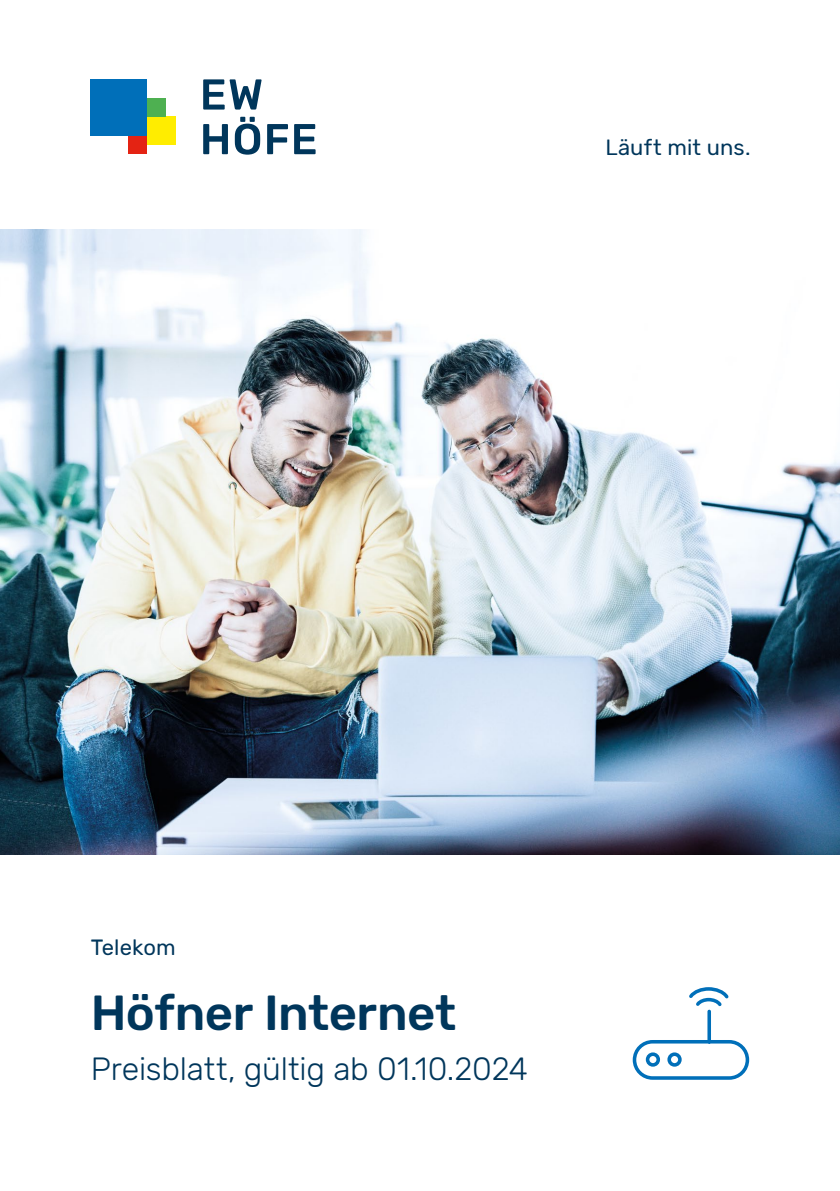
<style>
.page{position:relative;width:840px;height:1191px;background:#fff}
.page>*{position:absolute;margin:0;border:0;box-sizing:border-box;transform-origin:0 0}
.t1{font:500 49px "Rubik";letter-spacing:-.01em;color:#00365b}
.t2{font:300 32px "Rubik";letter-spacing:-.005em;color:#00365b}
.t3{font:22px "Rubik";letter-spacing:.005em;color:#00365b}
</style>
<div class="page">
<div style="left:147px;top:117px;width:28px;height:28px;background:#ffed00"></div>
<div style="left:128px;top:136px;width:19px;height:18px;background:#e42313"></div>
<div style="left:147px;top:98px;width:19px;height:19px;background:#4eb051"></div>
<div style="left:91px;top:79px;width:56px;height:57px;background:#006fb9"></div>
<svg style="left:203px;top:79px;width:58px;height:31px"></svg>
<svg style="left:203px;top:124px;width:25px;height:30px"></svg>
<svg style="left:235px;top:117px;width:25px;height:38px"></svg>
<svg style="left:267px;top:124px;width:21px;height:30px"></svg>
<svg style="left:294px;top:124px;width:21px;height:30px"></svg>
<img style="left:0;top:229px;width:839px;height:625px">
<svg style="left:632px;top:987px;width:116px;height:92px"></svg>
<p class="t3" style="left:605px;top:134px;width:146px">Läuft mit uns.</p>
<p class="t3" style="left:91px;top:934px;width:86px">Telekom</p>
<h1 class="t1" style="left:91px;top:984px;width:367px">Höfner Internet</h1>
<p class="t2" style="left:91px;top:1050px;width:438px">Preisblatt, gültig ab 01.10.2024</p>
</div>
